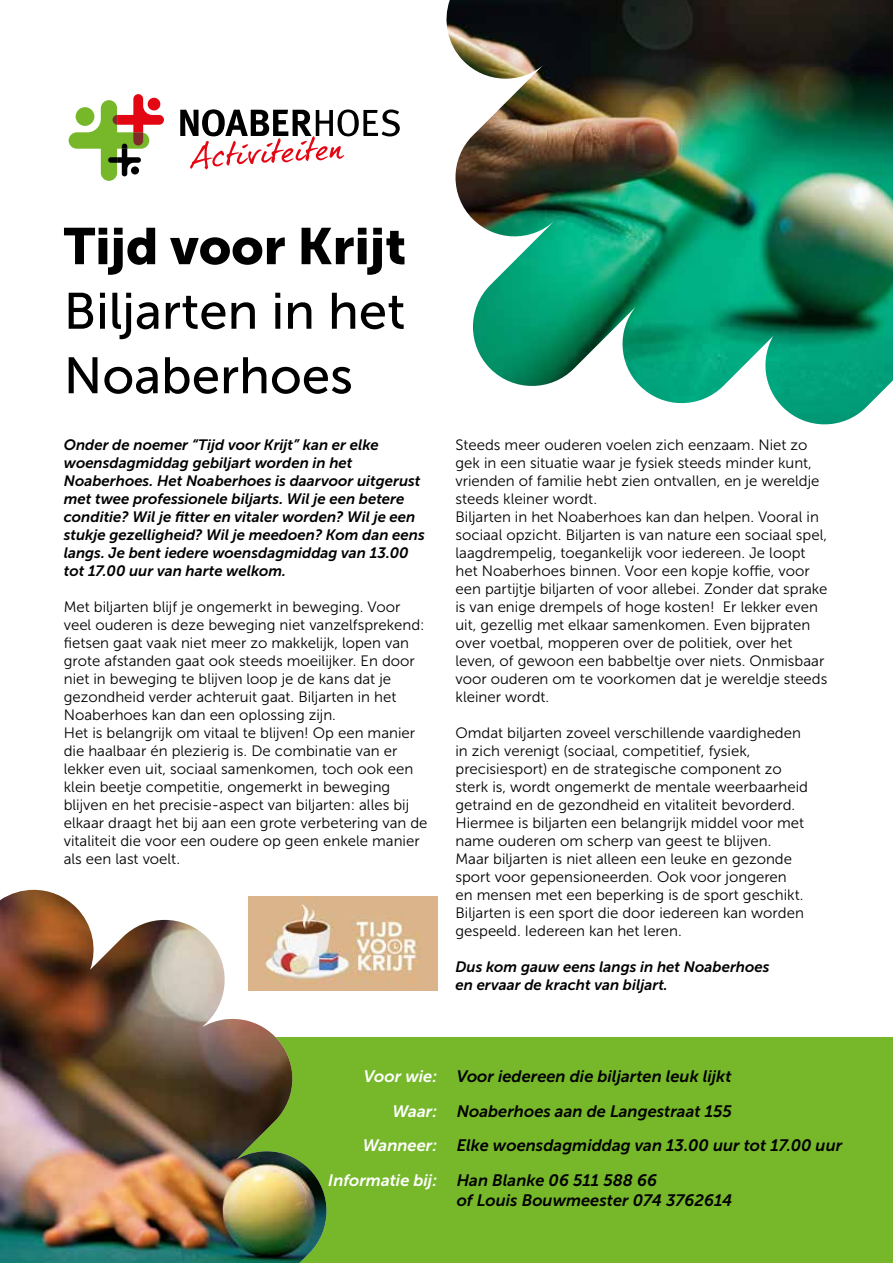
<style>
.page{position:relative;width:893px;height:1263px;background:#fff}
.page>*{position:absolute;margin:0;border:0;box-sizing:border-box;transform-origin:0 0}
.t1{font:51px/64.5px "Museo Sans 500";color:#000}
.t2{font:51px "Museo Sans 900";color:#000}
.t3{font:italic 16.5px "Museo Sans 700";color:#000}
.t4{font:15px/18px "Museo Sans 300";color:#000}
.t5{font:italic 15px/18px "Museo Sans 700";color:#000}
.s1{color:#fff}
</style>
<div class="page">
<div style="left:0;top:1037px;width:893px;height:226px;background:#76b82a"></div>
<img style="left:446px;top:0;width:447px;height:424px">
<svg style="left:68px;top:94px;width:96px;height:87px"></svg>
<svg style="left:180px;top:109px;width:220px;height:60px"></svg>
<img style="left:332px;top:896px;width:105px;height:95px">
<img style="left:0;top:890px;width:328px;height:373px">
<h1 class="t2" style="left:64px;top:217px;width:344px">Tijd voor Krijt</h1>
<h1 class="t1" style="left:64px;top:279px;width:343px">Biljarten in het<br>Noaberhoes</h1>
<p class="t5" style="left:64px;top:436px;width:363px">Onder de noemer “Tijd voor Krijt” kan er elke woensdagmiddag gebiljart worden in het Noaberhoes. Het Noaberhoes is daarvoor uitgerust met twee professionele biljarts. Wil je een betere conditie? Wil je fitter en vitaler worden? Wil je een stukje gezelligheid? Wil je meedoen? Kom dan eens langs. Je bent iedere woensdagmiddag van 13.00 tot 17.00 uur van harte welkom.</p>
<p class="t4" style="left:64px;top:598px;width:365px">Met biljarten blijf je ongemerkt in beweging. Voor veel ouderen is deze beweging niet vanzelfsprekend: fietsen gaat vaak niet meer zo makkelijk, lopen van grote afstanden gaat ook steeds moeilijker. En door niet in beweging te blijven loop je de kans dat je gezondheid verder achteruit gaat. Biljarten in het Noaberhoes kan dan een oplossing zijn.<br>Het is belangrijk om vitaal te blijven! Op een manier die haalbaar én plezierig is. De combinatie van er lekker even uit, sociaal samenkomen, toch ook een klein beetje competitie, ongemerkt in beweging blijven en het precisie-aspect van biljarten: alles bij elkaar draagt het bij aan een grote verbetering van de vitaliteit die voor een oudere op geen enkele manier als een last voelt.</p>
<p class="t4" style="left:455px;top:436px;width:373px">Steeds meer ouderen voelen zich eenzaam. Niet zo gek in een situatie waar je fysiek steeds minder kunt, vrienden of familie hebt zien ontvallen, en je wereldje steeds kleiner wordt.<br>Biljarten in het Noaberhoes kan dan helpen. Vooral in sociaal opzicht. Biljarten is van nature een sociaal spel, laagdrempelig, toegankelijk voor iedereen. Je loopt het Noaberhoes binnen. Voor een kopje koffie, voor een partijtje biljarten of voor allebei. Zonder dat sprake is van enige drempels of hoge kosten! Er lekker even uit, gezellig met elkaar samenkomen. Even bijpraten over voetbal, mopperen over de politiek, over het leven, of gewoon een babbeltje over niets. Onmisbaar voor ouderen om te voorkomen dat je wereldje steeds kleiner wordt.</p>
<p class="t4" style="left:455px;top:724px;width:354px">Omdat biljarten zoveel verschillende vaardigheden in zich verenigt (sociaal, competitief, fysiek, precisiesport) en de strategische component zo sterk is, wordt ongemerkt de mentale weerbaarheid getraind en de gezondheid en vitaliteit bevorderd.<br>Hiermee is biljarten een belangrijk middel voor met name ouderen om scherp van geest te blijven.<br>Maar biljarten is niet alleen een leuke en gezonde sport voor gepensioneerden. Ook voor jongeren<br>en mensen met een beperking is de sport geschikt.<br>Biljarten is een sport die door iedereen kan worden gespeeld. Iedereen kan het leren.</p>
<p class="t5" style="left:455px;top:958px;width:315px">Dus kom gauw eens langs in het Noaberhoes en ervaar de kracht van biljart.</p>
<p class="t3" style="left:364px;top:1067px;width:369px"><span class="s1">Voor wie:</span> Voor iedereen die biljarten leuk lijkt</p>
<p class="t3" style="left:392px;top:1102px;width:341px"><span class="s1">Waar:</span> Noaberhoes aan de Langestraat 155</p>
<p class="t3" style="left:363px;top:1136px;width:481px"><span class="s1">Wanneer:</span> Elke woensdagmiddag van 13.00 uur tot 17.00 uur</p>
<p class="t3" style="left:328px;top:1171px;width:330px"><span class="s1">Informatie bij:</span> Han Blanke 06 511 588 66</p>
<p class="t3" style="left:457px;top:1191px;width:277px">of Louis Bouwmeester 074 3762614</p>
</div>
